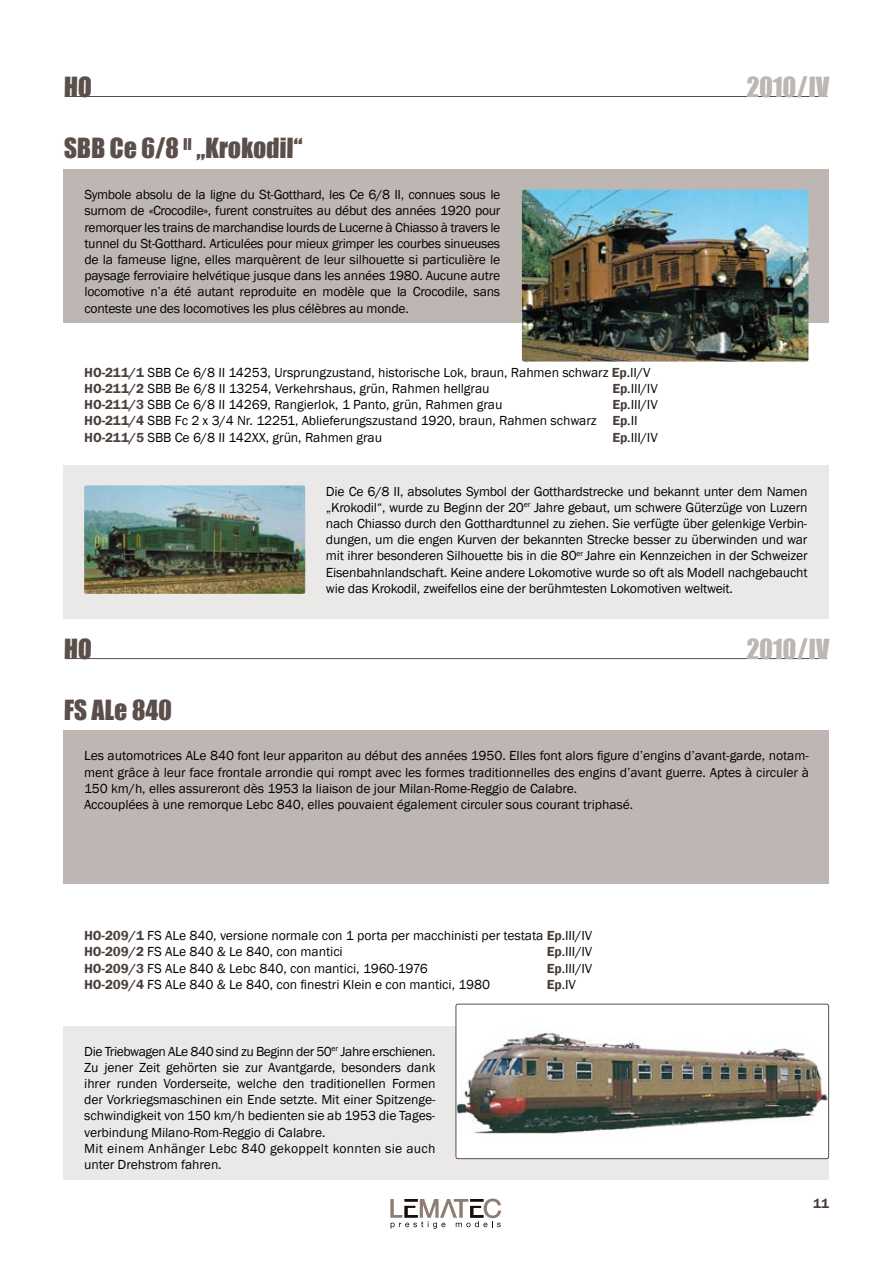
<style>
.page{position:relative;width:893px;height:1263px;background:#fff}
.page>*{position:absolute;margin:0;border:0;box-sizing:border-box;transform-origin:0 0}
.t1{font:25.5px "Impact";letter-spacing:-.015em;color:#5a4f4a}
.t2{font:25.5px "Impact";color:#bdb6b3}
.t3{font:13.5px/16.2px "Franklin Gothic";letter-spacing:-.01em;color:#000}
.t4{font:600 13.5px "Franklin Gothic";color:#493f3a}
.s1{font-weight:600;color:#493f3a}
</style>
<div class="page">
<svg style="left:390px;top:1198px;width:111px;height:31px"></svg>
<div style="left:64px;top:169px;width:765px;height:153px;background:#bdb6b3"></div>
<div style="left:64px;top:465px;width:765px;height:153px;background:#ebe9e7"></div>
<hr style="left:65px;top:96px;width:762px;height:1px;background:#5a4f4a">
<img style="left:84px;top:485px;width:221px;height:109px">
<div style="left:64px;top:730px;width:765px;height:153px;background:#bdb6b3"></div>
<div style="left:64px;top:1026px;width:765px;height:153px;background:#ebe9e7"></div>
<hr style="left:65px;top:658px;width:762px;height:1px;background:#5a4f4a">
<img style="left:456px;top:1004px;width:373px;height:155px">
<div style="left:456px;top:1004px;width:373px;height:155px;border:1px solid #5a4f4a;border-radius:2px"></div>
<img style="left:522px;top:190px;width:286px;height:172px">
<h1 class="t1" style="left:64px;top:67px;width:28px">HO</h1>
<h1 class="t2" style="left:746px;top:67px;width:84px">2010/IV</h1>
<h1 class="t1" style="left:64px;top:128px;width:241px">SBB Ce 6/8 <sup>II</sup> „Krokodil“</h1>
<p class="t3" style="left:84px;top:187px;width:418px;text-align:justify">Symbole absolu de la ligne du St-Gotthard, les Ce 6/8 II, connues sous le surnom de «Crocodile», furent construites au début des années 1920 pour remorquer les trains de marchandise lourds de Lucerne à Chiasso à travers le tunnel du St-Gotthard. Articulées pour mieux grimper les courbes sinueuses de la fameuse ligne, elles marquèrent de leur silhouette si particulière le paysage ferroviaire helvétique jusque dans les années 1980. Aucune autre locomotive n’a été autant reproduite en modèle que la Crocodile, sans conteste une des locomotives les plus célèbres au monde.</p>
<p class="t3" style="left:84px;top:364px;width:567px"><span class="s1">HO-211/1</span> SBB Ce 6/8 II 14253, Ursprungzustand, historische Lok, braun, Rahmen schwarz <span class="s1">Ep</span>.II/V<br><span class="s1">HO-211/2</span> SBB Be 6/8 II 13254, Verkehrshaus, grün, Rahmen hellgrau</p>
<p class="t3" style="left:612px;top:381px;width:47px"><span class="s1">Ep</span>.III/IV</p>
<p class="t3" style="left:84px;top:397px;width:420px"><span class="s1">HO-211/3</span> SBB Ce 6/8 II 14269, Rangierlok, 1 Panto, grün, Rahmen grau</p>
<p class="t3" style="left:84px;top:397px;width:575px;text-indent:528px"><span class="s1">Ep</span>.III/IV<br><span class="s1">HO-211/4</span> SBB Fc 2 x 3/4 Nr. 12251, Ablieferungszustand 1920, braun, Rahmen schwarz <span class="s1">Ep</span>.II<br><span class="s1">HO-211/5</span> SBB Ce 6/8 II 142XX, grün, Rahmen grau</p>
<p class="t3" style="left:612px;top:429px;width:47px"><span class="s1">Ep</span>.III/IV</p>
<p class="t3" style="left:326px;top:483px;width:483px;text-align:justify">Die Ce 6/8 II, absolutes Symbol der Gotthardstrecke und bekannt unter dem Namen „Krokodil“, wurde zu Beginn der 20<sup>er</sup> Jahre gebaut, um schwere Güterzüge von Luzern nach Chiasso durch den Gotthardtunnel zu ziehen. Sie verfügte über gelenkige Verbin&shy;dungen, um die engen Kurven der bekannten Strecke besser zu überwinden und war mit ihrer besonderen Silhouette bis in die 80<sup>er</sup> Jahre ein Kennzeichen in der Schweizer Eisenbahnlandschaft. Keine andere Lokomotive wurde so oft als Modell nachgebaucht wie das Krokodil, zweifellos eine der berühmtesten Lokomotiven weltweit.</p>
<h1 class="t1" style="left:64px;top:629px;width:28px">HO</h1>
<h1 class="t2" style="left:746px;top:629px;width:84px">2010/IV</h1>
<h1 class="t1" style="left:64px;top:690px;width:110px">FS ALe 840</h1>
<p class="t3" style="left:84px;top:748px;width:726px">Les automotrices ALe 840 font leur appariton au début des années 1950. Elles font alors figure d’engins d’avant-garde, notam&shy;ment grâce à leur face frontale arrondie qui rompt avec les formes traditionnelles des engins d’avant guerre. Aptes à circuler à 150 km/h, elles assureront dès 1953 la liaison de jour Milan-Rome-Reggio de Calabre.<br>Accouplées à une remorque Lebc 840, elles pouvaient également circuler sous courant triphasé.</p>
<p class="t3" style="left:84px;top:928px;width:509px"><span class="s1">HO-209/1</span> FS ALe 840, versione normale con 1 porta per macchinisti per testata <span class="s1">Ep</span>.III/IV<br><span class="s1">HO-209/2</span> FS ALe 840 &amp; Le 840, con mantici</p>
<p class="t3" style="left:547px;top:944px;width:47px"><span class="s1">Ep</span>.III/IV</p>
<p class="t3" style="left:84px;top:960px;width:345px"><span class="s1">HO-209/3</span> FS ALe 840 &amp; Lebc 840, con mantici, 1960-1976</p>
<p class="t3" style="left:547px;top:960px;width:47px"><span class="s1">Ep</span>.III/IV</p>
<p class="t3" style="left:84px;top:976px;width:407px"><span class="s1">HO-209/4</span> FS ALe 840 &amp; Le 840, con finestri Klein e con mantici, 1980</p>
<p class="t3" style="left:547px;top:976px;width:30px"><span class="s1">Ep</span>.IV</p>
<p class="t3" style="left:84px;top:1043px;width:353px">Die Triebwagen ALe 840 sind zu Beginn der 50<sup>er</sup> Jahre erschienen.<br>Zu jener Zeit gehörten sie zur Avantgarde, besonders dank ihrer runden Vorderseite, welche den traditionellen Formen der Vorkriegsmaschinen ein Ende setzte. Mit einer Spitzenge&shy;schwindigkeit von 150 km/h bedienten sie ab 1953 die Tages&shy;verbindung Milano-Rom-Reggio di Calabre.<br>Mit einem Anhänger Lebc 840 gekoppelt konnten sie auch unter Drehstrom fahren.</p>
<p class="t4" style="left:813px;top:1195px;width:17px">11</p>
</div>
